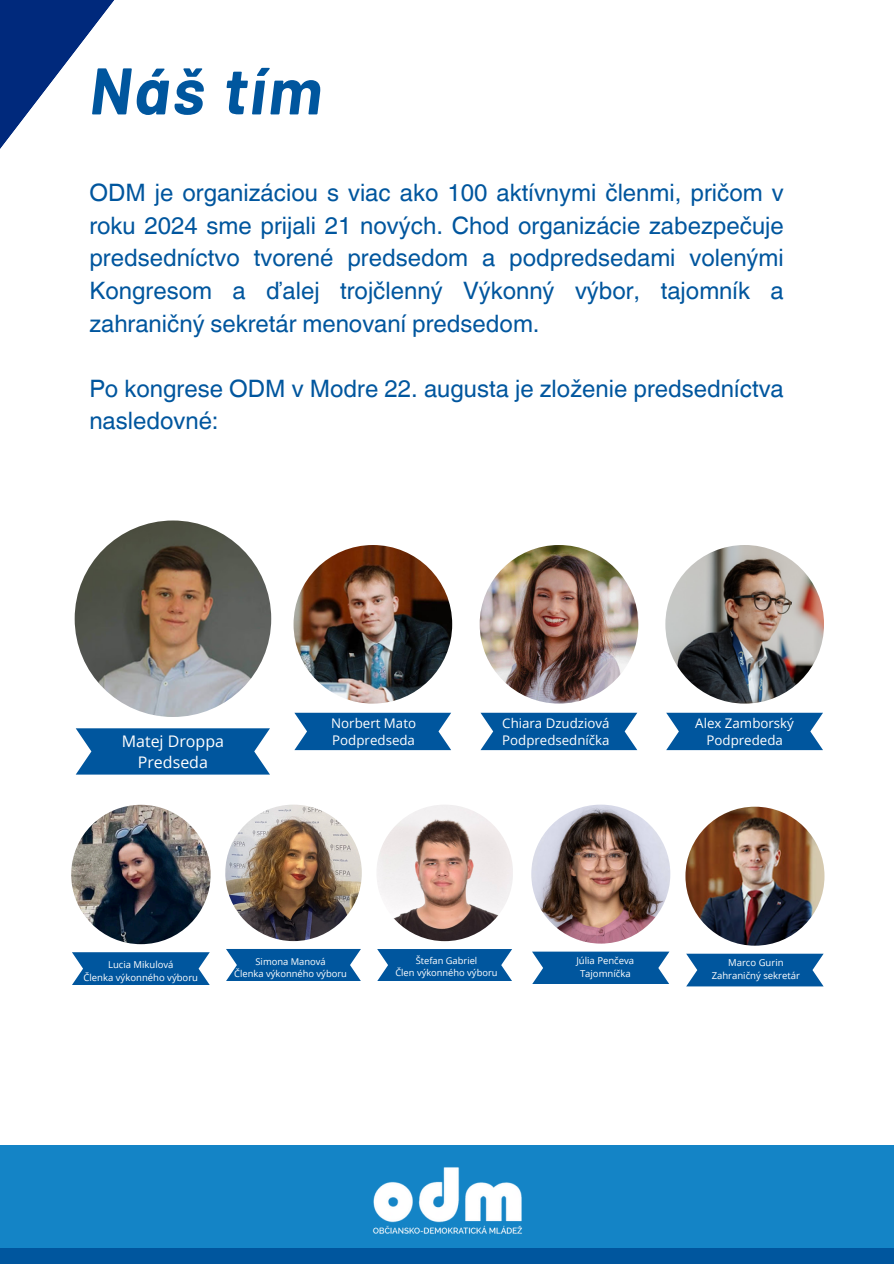
<style>
.page{position:relative;width:894px;height:1264px;background:#fff}
.page>*{position:absolute;margin:0;border:0;box-sizing:border-box;transform-origin:0 0}
.t1{font:italic 700 65.85px "Barlow";letter-spacing:.045em;color:#00569e}
.t2{font:24px/32.7px "Helvetica World";color:#00569e;text-align:justify}
.t3{font:16.05px/21.3px "Open Sans";color:#fff;text-align:center}
.t4{font:13.35px/17.7px "Open Sans";color:#fff}
.t5{font:13.2px/17.7px "Open Sans";color:#fff}
.t6{font:9.45px "Open Sans";color:#fff}
.t7{font:9.3px "Open Sans";color:#fff}
</style>
<div class="page">
<div style="left:0;top:1144px;width:893px;height:104px;background:#1484c6"></div>
<div style="left:0;top:1248px;width:893px;height:15px;background:#00569e"></div>
<img style="left:372px;top:1167px;width:150px;height:67px">
<svg style="left:0;top:0;width:114px;height:149px;fill:#00297c"></svg>
<svg style="left:76px;top:728px;width:194px;height:46px;background:#1664a6"></svg>
<img style="left:75px;top:520px;width:196px;height:197px;border-radius:50%">
<svg style="left:294px;top:712px;width:157px;height:38px;background:#1966a7"></svg>
<img style="left:293px;top:545px;width:159px;height:158px;border-radius:50%">
<svg style="left:480px;top:712px;width:157px;height:38px;background:#1966a7"></svg>
<img style="left:479px;top:545px;width:159px;height:158px;border-radius:50%">
<svg style="left:666px;top:712px;width:156px;height:38px;background:#1866a7"></svg>
<img style="left:665px;top:545px;width:158px;height:158px;border-radius:50%">
<svg style="left:72px;top:952px;width:138px;height:33px;background:#1664a6"></svg>
<img style="left:71px;top:804px;width:139px;height:140px;border-radius:50%">
<svg style="left:226px;top:949px;width:135px;height:32px;background:#1463a5"></svg>
<img style="left:225px;top:804px;width:136px;height:137px;border-radius:50%">
<svg style="left:377px;top:949px;width:135px;height:32px;background:#1463a5"></svg>
<img style="left:376px;top:804px;width:137px;height:137px;border-radius:50%">
<svg style="left:532px;top:951px;width:137px;height:33px;background:#1866a7"></svg>
<img style="left:531px;top:804px;width:139px;height:139px;border-radius:50%">
<svg style="left:686px;top:953px;width:137px;height:33px;background:#1966a7"></svg>
<img style="left:685px;top:806px;width:139px;height:139px;border-radius:50%">
<p class="t1" style="left:89px;top:49px;width:234px">Náš tím</p>
<p class="t2" style="left:89px;top:176px;width:695px">ODM je organizáciou s viac ako 100 aktívnymi členmi, pričom v roku 2024 sme prijali 21 nových. Chod organizácie zabezpečuje predsedníctvo tvorené predsedom a podpredsedami volenými Kongresom a ďalej trojčlenný Výkonný výbor, tajomník a zahraničný sekretár menovaní predsedom.</p>
<p class="t2" style="left:89px;top:372px;width:695px">Po kongrese ODM v Modre 22. augusta je zloženie predsedníctva nasledovné:</p>
<h2 class="t3" style="left:122px;top:730px;width:104px">Matej Droppa<br>Predseda</h2>
<h3 class="t4" style="left:331px;top:713px;width:86px">Norbert Mato<br>Podpredseda</h3>
<h4 class="t5" style="left:502px;top:713px;width:109px">Chiara Dzudziová<br>Podpredsedníčka</h4>
<h4 class="t4" style="left:695px;top:713px;width:100px;text-align:center">Alex Zamborský<br>Podprededa</h4>
<h4 class="t6" style="left:108px;top:958px;width:67px">Lucia Mikulová</h4>
<p class="t6" style="left:83px;top:970px;width:116px">Členka výkonného výboru</p>
<p class="t7" style="left:255px;top:954px;width:72px">Simona Manová</p>
<p class="t7" style="left:234px;top:967px;width:114px">Členka výkonného výboru</p>
<p class="t7" style="left:415px;top:953px;width:63px">Štefan Gabriel</p>
<p class="t7" style="left:395px;top:966px;width:104px">Člen výkonného výboru</p>
<p class="t6" style="left:576px;top:953px;width:59px">Júlia Penčeva</p>
<p class="t6" style="left:580px;top:966px;width:52px">Tajomníčka</p>
<p class="t6" style="left:728px;top:956px;width:57px">Marco Gurin</p>
<p class="t6" style="left:711px;top:968px;width:90px">Zahraničný sekretár</p>
</div>
